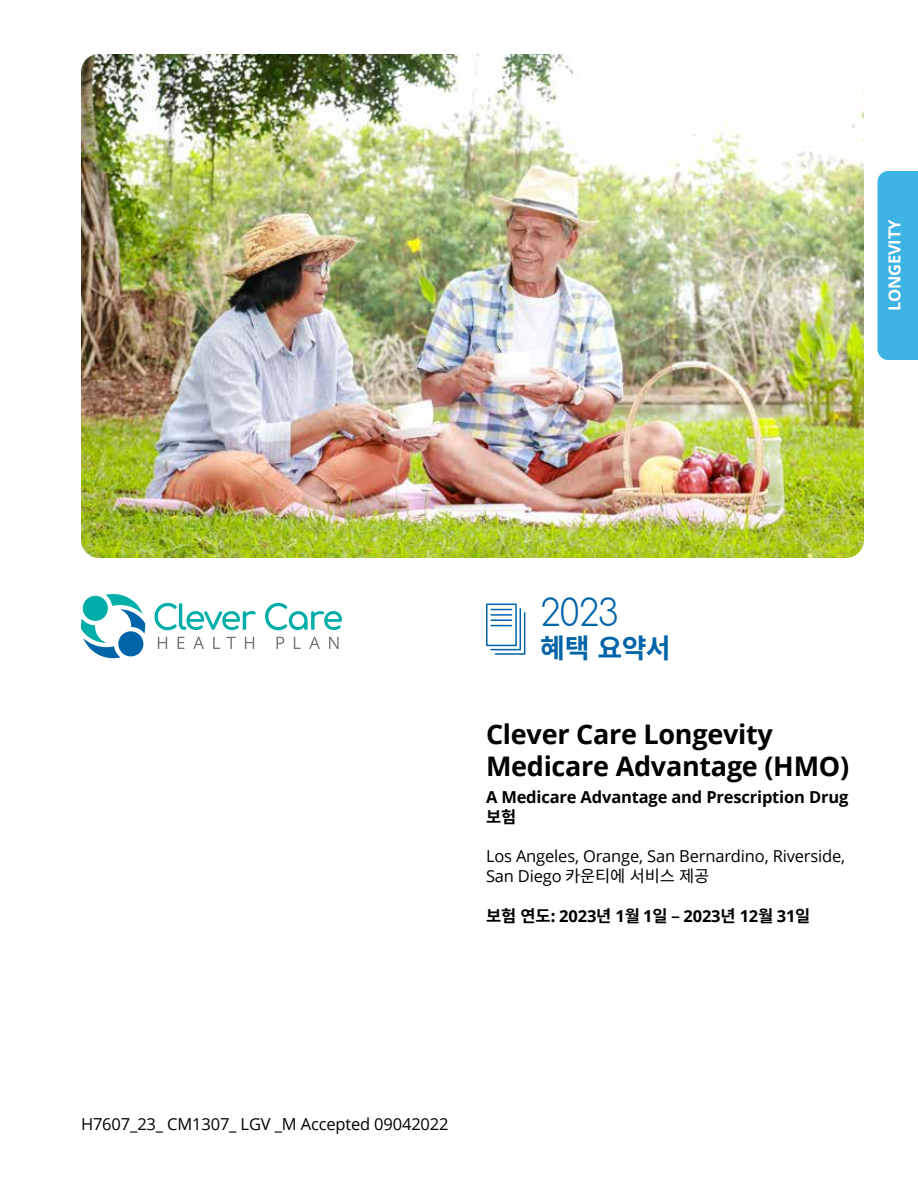
<style>
.page{position:relative;width:918px;height:1188px;background:#fff}
.page>*{position:absolute;margin:0;border:0;box-sizing:border-box;transform-origin:0 0}
.t1{font:300 36px "Comfortaa";color:#0064a8}
.t2{font:700 27px/32.4px "Open Sans";letter-spacing:-.01em;color:#000}
.t3{font:700 27px "Noto Sans CJ Kkr";color:#0064a8}
.t4{font:16.5px "Open Sans";letter-spacing:-.01em;color:#000}
.t5{font:700 16.5px "Open Sans";letter-spacing:-.01em;color:#000}
.t6{font:16.5px "Noto Sans CJ Kkr";letter-spacing:-.01em;color:#000}
.t7{font:700 16.5px "Open Sans";letter-spacing:-.01em;color:#fff}
.t8{font:700 16.5px "Noto Sans CJ Kkr";color:#000}
.s1{font-family:"Open Sans"}
.s2{font-family:"Noto Sans CJ Kkr"}
</style>
<div class="page">
<img style="left:81px;top:54px;width:783px;height:504px">
<svg style="left:486px;top:603px;width:40px;height:52px"></svg>
<svg style="left:81px;top:594px;width:64px;height:65px"></svg>
<svg style="left:154px;top:603px;width:102px;height:27px"></svg>
<svg style="left:265px;top:603px;width:77px;height:27px"></svg>
<svg style="left:158px;top:637px;width:9px;height:12px"></svg>
<svg style="left:178px;top:637px;width:6px;height:12px"></svg>
<svg style="left:193px;top:637px;width:11px;height:12px"></svg>
<svg style="left:213px;top:637px;width:7px;height:12px"></svg>
<svg style="left:227px;top:637px;width:9px;height:12px"></svg>
<svg style="left:245px;top:637px;width:9px;height:12px"></svg>
<svg style="left:277px;top:637px;width:7px;height:12px"></svg>
<svg style="left:294px;top:637px;width:7px;height:12px"></svg>
<svg style="left:309px;top:637px;width:11px;height:12px"></svg>
<svg style="left:329px;top:637px;width:10px;height:12px"></svg>
<div style="left:878px;top:171px;width:40px;height:189px;background:#3eb4e4"></div>
<p class="t7" style="left:883px;top:311px;width:93px;rotate:-90deg">LONGEVITY</p>
<h1 class="t1" style="left:540px;top:580px;width:80px">2023</h1>
<h2 class="t3" style="left:540px;top:633px;width:132px">혜택 요약서</h2>
<h2 class="t2" style="left:486px;top:717px;width:365px">Clever Care Longevity<br>Medicare Advantage (HMO)</h2>
<p class="t5" style="left:486px;top:785px;width:364px">A Medicare Advantage and Prescription Drug</p>
<p class="t8" style="left:486px;top:807px;width:32px">보험</p>
<p class="t4" style="left:486px;top:845px;width:361px">Los Angeles, Orange, San Bernardino, Riverside,</p>
<p class="t6" style="left:486px;top:867px;width:225px"><span class="s1">San Diego</span> 카운티에 서비스 제공</p>
<p class="t5" style="left:486px;top:904px;width:326px"><span class="s2">보험 연도:</span> 2023<span class="s2">년</span> 1<span class="s2">월</span> 1<span class="s2">일 –</span> 2023<span class="s2">년</span> 12<span class="s2">월</span> 31<span class="s2">일</span></p>
<p class="t4" style="left:81px;top:1113px;width:369px">H7607_23_ CM1307_ LGV _M Accepted 09042022</p>
</div>
